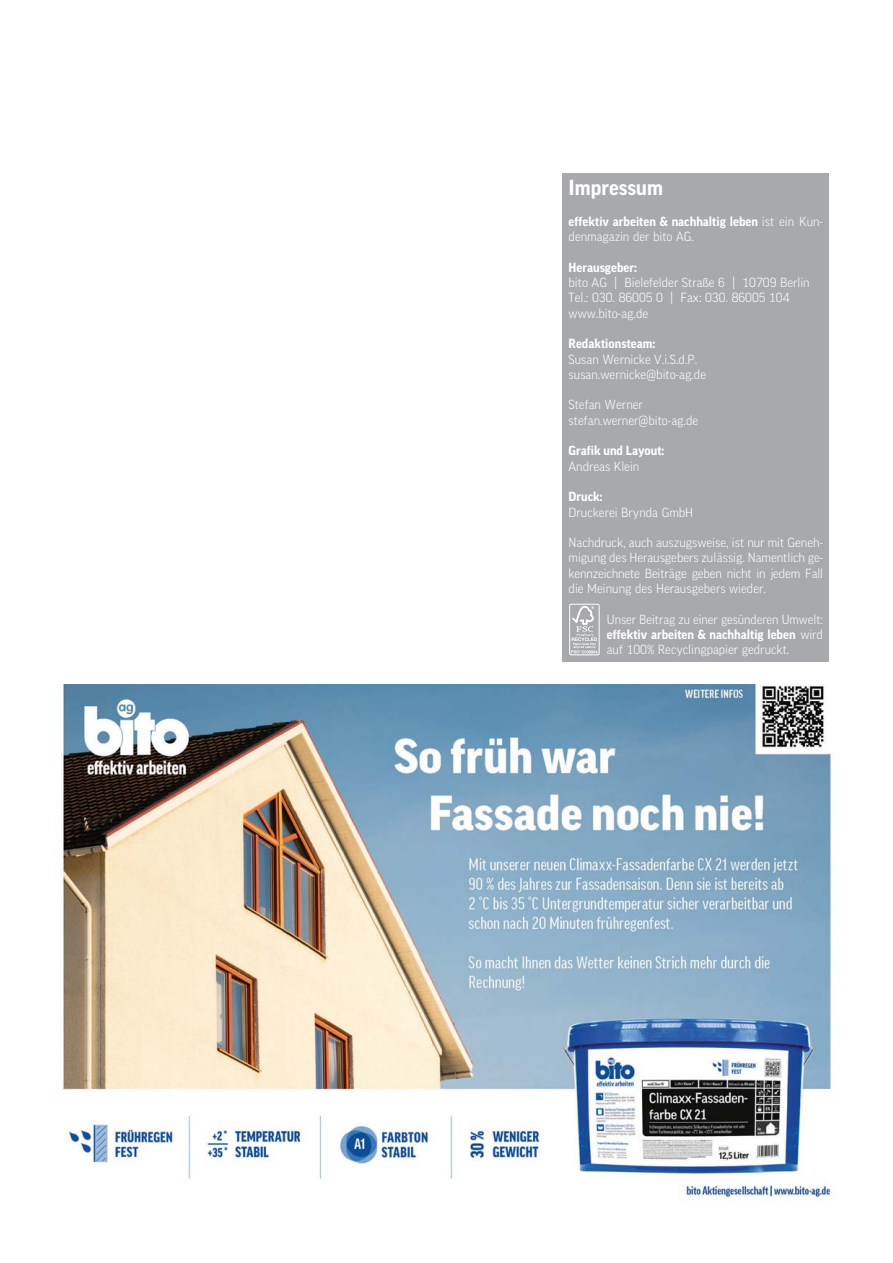
<style>
.page{position:relative;width:893px;height:1263px;background:#fff}
.page>*{position:absolute;margin:0;border:0;box-sizing:border-box;transform-origin:0 0}
.t1{font:700 21px "FF Good Pro";color:#fff}
.t2{font:300 12.75px/15.3px "FF Good Pro";color:#fff}
.t3{font:700 12.75px/15.3px "FF Good Pro";color:#fff}
.s1{font-weight:300}
.s2{font-weight:700}
</style>
<div class="page">
<img style="left:61px;top:684px;width:778px;height:518px">
<div style="left:562px;top:174px;width:267px;height:488px;background:#a7a9ac"></div>
<svg style="left:569px;top:603px;width:31px;height:53px"></svg>
<h1 class="t1" style="left:568px;top:180px;width:96px">Impressum</h1>
<p class="t3" style="left:568px;top:215px;width:256px">effektiv arbeiten &amp; nachhaltig leben <span class="s1">ist ein Kun&shy;denmagazin der bito AG.</span></p>
<p class="t3" style="left:568px;top:260px;width:70px">Herausgeber:</p>
<p class="t2" style="left:568px;top:276px;width:243px">bito AG | Bielefelder Straße 6 | 10709 Berlin<br>Tel.: 030. 86005 0 | Fax: 030. 86005 104 www.bito-ag.de</p>
<p class="t3" style="left:568px;top:337px;width:88px">Redaktionsteam:</p>
<p class="t2" style="left:568px;top:352px;width:139px">Susan Wernicke V.i.S.d.P. susan.wernicke@bito-ag.de</p>
<p class="t2" style="left:568px;top:398px;width:131px">Stefan Werner stefan.werner@bito-ag.de</p>
<p class="t3" style="left:568px;top:444px;width:97px">Grafik und Layout:</p>
<p class="t2" style="left:568px;top:459px;width:72px">Andreas Klein</p>
<p class="t3" style="left:568px;top:490px;width:36px">Druck:</p>
<p class="t2" style="left:568px;top:505px;width:126px">Druckerei Brynda GmbH</p>
<p class="t2" style="left:568px;top:536px;width:256px;text-align:justify">Nachdruck, auch auszugsweise, ist nur mit Geneh&shy;migung des Herausgebers zulässig. Namentlich ge&shy;kennzeichnete Beiträge geben nicht in jedem Fall die Meinung des Herausgebers wieder.</p>
<p class="t2" style="left:607px;top:612px;width:218px;text-align:justify">Unser Beitrag zu einer gesünderen Umwelt: <span class="s2">effektiv arbeiten &amp; nachhaltig leben</span> wird auf 100% Recyclingpapier gedruckt.</p>
</div>
